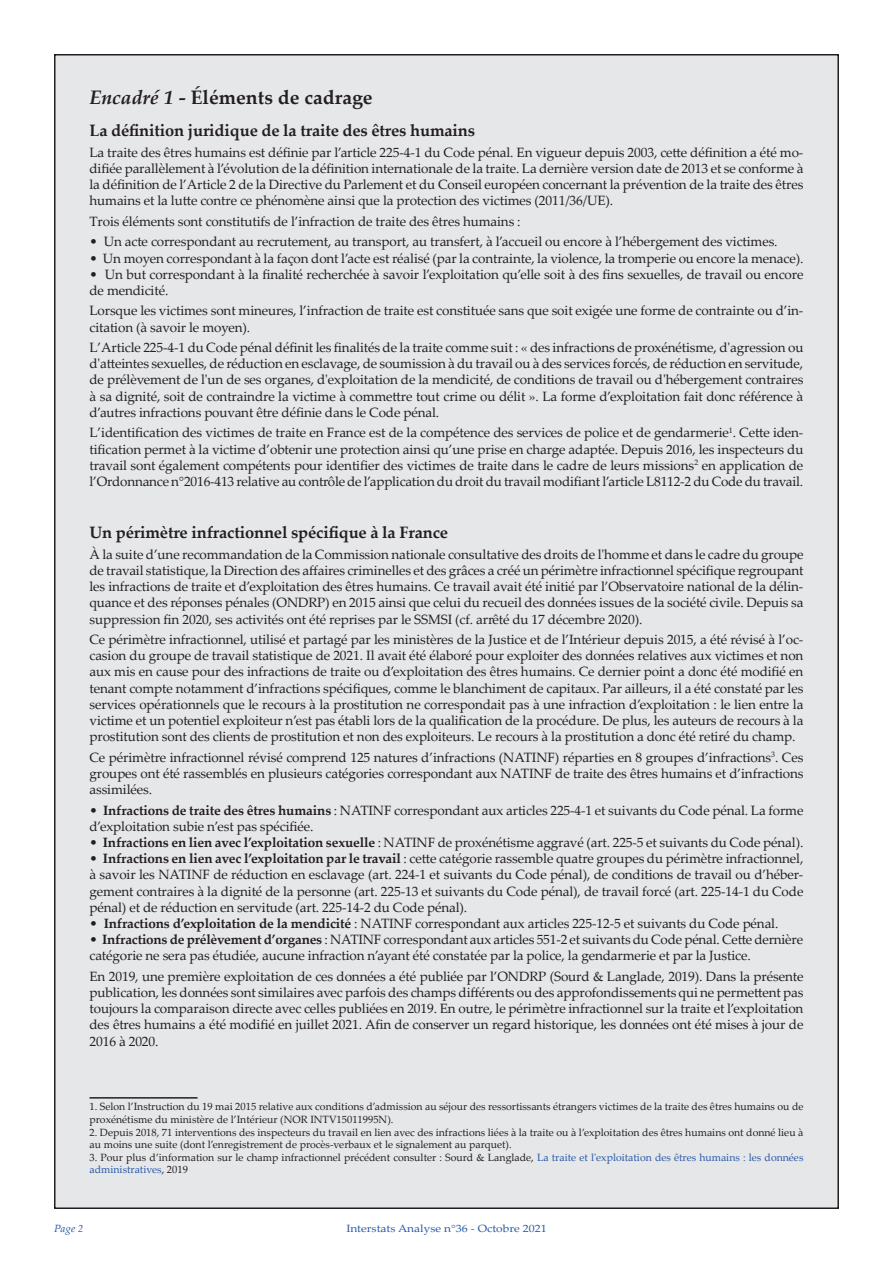
<style>
.page{position:relative;width:893px;height:1263px;background:#fff}
.page>*{position:absolute;margin:0;border:0;box-sizing:border-box;transform-origin:0 0}
._2019_Figures_Champ{font:700 19.5px "Palatino Linotype";color:#231f20}
._2019_Texte_IA{font:700 16.5px "Palatino Linotype";letter-spacing:-.01em;color:#231f20}
._2019_Texte_IA-2{font:13.5px/16.2px "Palatino Linotype";letter-spacing:-.01em;color:#231f20;text-align:justify}
._2019_note_bas_page{font:10.5px/12.6px "Palatino Linotype";color:#231f20}
.t1{font:10.5px "Palatino Linotype";color:#2959a8;scale:1.14 1}
.t2{font:italic 10.5px "Palatino Linotype";color:#2959a8;scale:1.07 1}
.s1{font-style:italic}
.s2{font-weight:700}
.s3{color:#2959a8}
</style>
<div class="page">
<div style="left:55px;top:55px;width:783px;height:1153px;background:#e6e7e9"></div>
<hr style="left:90px;top:1097px;width:108px;height:1px;background:#231f20">
<p class="_2019_Figures_Champ" style="left:90px;top:83px;width:285px"><span class="s1">Encadré 1 -</span> Éléments de cadrage</p>
<p class="_2019_Texte_IA" style="left:90px;top:119px;width:387px">La définition juridique de la traite des êtres humains</p>
<p class="_2019_Texte_IA-2" style="left:90px;top:144px;width:715px">La traite des êtres humains est définie par l’article 225-4-1 du Code pénal. En vigueur depuis 2003, cette définition a été mo&shy;difiée parallèlement à l’évolution de la définition internationale de la traite. La dernière version date de 2013 et se conforme à la définition de l’Article 2 de la Directive du Parlement et du Conseil européen concernant la prévention de la traite des êtres humains et la lutte contre ce phénomène ainsi que la protection des victimes (2011/36/UE).</p>
<p class="_2019_Texte_IA-2" style="left:90px;top:213px;width:433px">Trois éléments sont constitutifs de l’infraction de traite des êtres humains :</p>
<p class="_2019_Texte_IA-2" style="left:90px;top:233px;width:690px">• Un acte correspondant au recrutement, au transport, au transfert, à l’accueil ou encore à l’hébergement des victimes.</p>
<p class="_2019_Texte_IA-2" style="left:90px;top:249px;width:715px">• Un moyen correspondant à la façon dont l’acte est réalisé (par la contrainte, la violence, la tromperie ou encore la menace).</p>
<p class="_2019_Texte_IA-2" style="left:90px;top:265px;width:715px">• Un but correspondant à la finalité recherchée à savoir l’exploitation qu’elle soit à des fins sexuelles, de travail ou encore de mendicité.</p>
<p class="_2019_Texte_IA-2" style="left:90px;top:302px;width:715px">Lorsque les victimes sont mineures, l’infraction de traite est constituée sans que soit exigée une forme de contrainte ou d’in&shy;citation (à savoir le moyen).</p>
<p class="_2019_Texte_IA-2" style="left:90px;top:339px;width:715px">L’Article 225-4-1 du Code pénal définit les finalités de la traite comme suit : « des infractions de proxénétisme, d'agression ou d'atteintes sexuelles, de réduction en esclavage, de soumission à du travail ou à des services forcés, de réduction en servitude, de prélèvement de l'un de ses organes, d'exploitation de la mendicité, de conditions de travail ou d'hébergement contraires à sa dignité, soit de contraindre la victime à commettre tout crime ou délit ». La forme d’exploitation fait donc référence à d’autres infractions pouvant être définie dans le Code pénal.</p>
<p class="_2019_Texte_IA-2" style="left:90px;top:424px;width:715px">L’identification des victimes de traite en France est de la compétence des services de police et de gendarmerie<sup>1</sup>. Cette iden&shy;tification permet à la victime d’obtenir une protection ainsi qu’une prise en charge adaptée. Depuis 2016, les inspecteurs du travail sont également compétents pour identifier des victimes de traite dans le cadre de leurs missions<sup>2</sup> en application de l’Ordonnance n°2016-413 relative au contrôle de l’application du droit du travail modifiant l’article L8112-2 du Code du travail.</p>
<p class="_2019_Texte_IA" style="left:90px;top:521px;width:360px">Un périmètre infractionnel spécifique à la France</p>
<p class="_2019_Texte_IA-2" style="left:90px;top:545px;width:715px">À la suite d’une recommandation de la Commission nationale consultative des droits de l'homme et dans le cadre du groupe de travail statistique, la Direction des affaires criminelles et des grâces a créé un périmètre infractionnel spécifique regroupant les infractions de traite et d’exploitation des êtres humains. Ce travail avait été initié par l’Observatoire national de la délin&shy;quance et des réponses pénales (ONDRP) en 2015 ainsi que celui du recueil des données issues de la société civile. Depuis sa suppression fin 2020, ses activités ont été reprises par le SSMSI (cf. arrêté du 17 décembre 2020).</p>
<p class="_2019_Texte_IA-2" style="left:90px;top:631px;width:715px">Ce périmètre infractionnel, utilisé et partagé par les ministères de la Justice et de l’Intérieur depuis 2015, a été révisé à l’oc&shy;casion du groupe de travail statistique de 2021. Il avait été élaboré pour exploiter des données relatives aux victimes et non aux mis en cause pour des infractions de traite ou d’exploitation des êtres humains. Ce dernier point a donc été modifié en tenant compte notamment d’infractions spécifiques, comme le blanchiment de capitaux. Par ailleurs, il a été constaté par les services opérationnels que le recours à la prostitution ne correspondait pas à une infraction d’exploitation : le lien entre la victime et un potentiel exploiteur n’est pas établi lors de la qualification de la procédure. De plus, les auteurs de recours à la prostitution sont des clients de prostitution et non des exploiteurs. Le recours à la prostitution a donc été retiré du champ.</p>
<p class="_2019_Texte_IA-2" style="left:90px;top:748px;width:715px">Ce périmètre infractionnel révisé comprend 125 natures d’infractions (NATINF) réparties en 8 groupes d’infractions<sup>3</sup>. Ces groupes ont été rassemblés en plusieurs catégories correspondant aux NATINF de traite des êtres humains et d’infractions assimilées.</p>
<p class="_2019_Texte_IA-2" style="left:90px;top:801px;width:715px">• <span class="s2">Infractions de traite des êtres humains</span> : NATINF correspondant aux articles 225-4-1 et suivants du Code pénal. La forme d’exploitation subie n’est pas spécifiée.</p>
<p class="_2019_Texte_IA-2" style="left:90px;top:834px;width:715px">• <span class="s2">Infractions en lien avec l’exploitation sexuelle</span> : NATINF de proxénétisme aggravé (art. 225-5 et suivants du Code pénal).</p>
<p class="_2019_Texte_IA-2" style="left:90px;top:850px;width:715px">• <span class="s2">Infractions en lien avec l’exploitation par le travail</span> : cette catégorie rassemble quatre groupes du périmètre infractionnel, à savoir les NATINF de réduction en esclavage (art. 224-1 et suivants du Code pénal), de conditions de travail ou d’héber&shy;gement contraires à la dignité de la personne (art. 225-13 et suivants du Code pénal), de travail forcé (art. 225-14-1 du Code pénal) et de réduction en servitude (art. 225-14-2 du Code pénal).</p>
<p class="_2019_Texte_IA-2" style="left:90px;top:915px;width:690px">• <span class="s2">Infractions d’exploitation de la mendicité</span> : NATINF correspondant aux articles 225-12-5 et suivants du Code pénal.</p>
<p class="_2019_Texte_IA-2" style="left:90px;top:931px;width:715px">• <span class="s2">Infractions de prélèvement d’organes</span> : NATINF correspondant aux articles 551-2 et suivants du Code pénal. Cette dernière catégorie ne sera pas étudiée, aucune infraction n’ayant été constatée par la police, la gendarmerie et par la Justice.</p>
<p class="_2019_Texte_IA-2" style="left:90px;top:967px;width:715px">En 2019, une première exploitation de ces données a été publiée par l’ONDRP (Sourd &amp; Langlade, 2019). Dans la présente publication, les données sont similaires avec parfois des champs différents ou des approfondissements qui ne permettent pas toujours la comparaison directe avec celles publiées en 2019. En outre, le périmètre infractionnel sur la traite et l’exploitation des êtres humains a été modifié en juillet 2021. Afin de conserver un regard historique, les données ont été mises à jour de 2016 à 2020.</p>
<p class="_2019_note_bas_page" style="left:90px;top:1100px;width:715px">1. Selon l’Instruction du 19 mai 2015 relative aux conditions d’admission au séjour des ressortissants étrangers victimes de la traite des êtres humains ou de proxénétisme du ministère de l’Intérieur (NOR INTV15011995N).</p>
<p class="_2019_note_bas_page" style="left:90px;top:1125px;width:715px">2. Depuis 2018, 71 interventions des inspecteurs du travail en lien avec des infractions liées à la traite ou à l’exploitation des êtres humains ont donné lieu à au moins une suite (dont l’enregistrement de procès-verbaux et le signalement au parquet).</p>
<p class="_2019_note_bas_page" style="left:90px;top:1150px;width:715px">3. Pour plus d’information sur le champ infractionnel précédent consulter : Sourd &amp; Langlade, <span class="s3">La traite et l'exploitation des êtres humains : les données administratives</span>, 2019</p>
<p class="t2" style="left:54px;top:1221px;width:29px">Page 2</p>
<p class="t1" style="left:346px;top:1221px;width:177px">Interstats Analyse n°36 - Octobre 2021</p>
</div>
